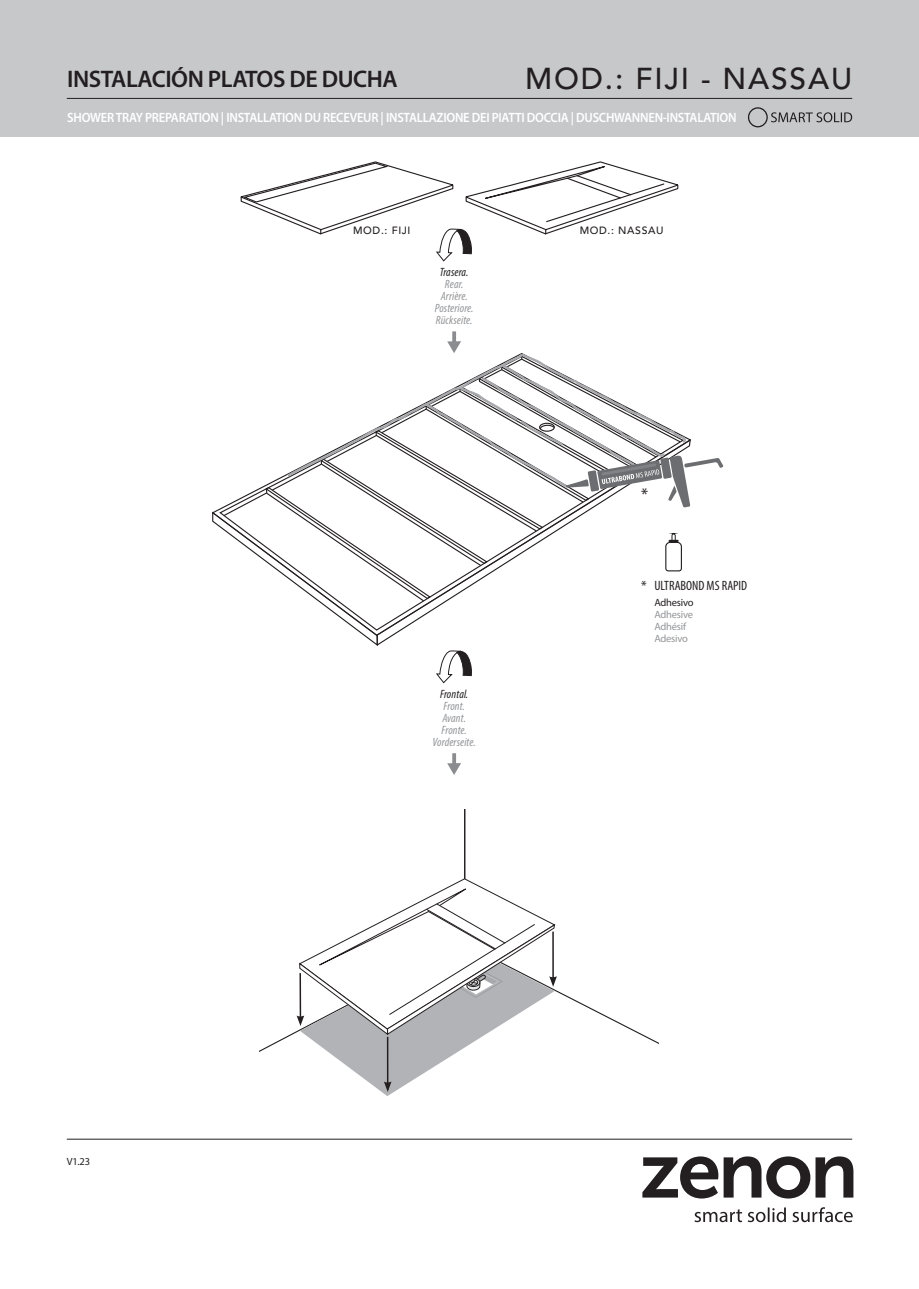
<style>
.page{position:relative;width:919px;height:1289px;background:#fff}
.page>*{position:absolute;margin:0;border:0;box-sizing:border-box;transform-origin:0 0}
.t1{font:500 30px "Avenir LT Std";letter-spacing:.06em;color:#231f20}
.t2{font:600 24px "Myriad Pro";letter-spacing:-.02em;color:#231f20}
.t3{font:condensed 18.75px "Myriad Pro";color:#231f20}
.t4{font:condensed 15px "Myriad Pro";color:#231f20}
.t5{font:600 13.5px "Myriad Pro";letter-spacing:-.02em;color:#fff;scale:.93 1}
.t6{font:condensed 13.5px "Myriad Pro";color:#231f20}
.t7{font:italic condensed 12px "Myriad Pro";letter-spacing:.01em;color:#939598}
.t8{font:italic condensed 12px/12px "Myriad Pro";letter-spacing:.01em;color:#231f20;text-align:center}
.t9{font:10.5px "Myriad Pro";letter-spacing:-.02em;color:#939598}
.t10{font:500 10.5px "Avenir LT Std";letter-spacing:.06em;color:#231f20}
.t11{font:10.5px "Myriad Pro";letter-spacing:-.02em;color:#231f20}
.s1{color:#939598}
</style>
<div class="page">
<div style="left:0;top:0;width:918px;height:136px;background:#c7c8ca"></div>
<hr style="left:67px;top:98px;width:785px;height:1px;background:#231f20">
<hr style="left:67px;top:1138px;width:785px;height:1px;background:#231f20">
<svg style="left:747px;top:107px;width:105px;height:20px"></svg>
<svg style="left:642px;top:1156px;width:211px;height:42px"></svg>
<svg style="left:694px;top:1207px;width:158px;height:15px"></svg>
<svg style="left:557px;top:990px;width:101px;height:54px"></svg>
<svg style="left:260px;top:809px;width:206px;height:243px"></svg>
<svg style="left:240px;top:161px;width:439px;height:100px"></svg>
<svg style="left:447px;top:753px;width:14px;height:22px"></svg>
<svg style="left:212px;top:331px;width:511px;height:352px"></svg>
<svg style="left:296px;top:878px;width:261px;height:218px"></svg>
<p class="t2" style="left:67px;top:64px;width:332px">INSTALACIÓN PLATOS DE DUCHA</p>
<p class="t5" style="left:67px;top:108px;width:721px">SHOWER TRAY PREPARATION | INSTALLATION DU RECEVEUR | INSTALLAZIONE DEI PIATTI DOCCIA | DUSCHWANNEN-INSTALATION</p>
<p class="t1" style="left:525px;top:62px;width:328px">MOD.: FIJI - NASSAU</p>
<p class="t10" style="left:353px;top:224px;width:59px">MOD.: FIJI</p>
<p class="t10" style="left:579px;top:224px;width:85px">MOD.: NASSAU</p>
<p class="t11" style="left:67px;top:1155px;width:25px">V1.23</p>
<p class="t8" style="left:439px;top:266px;width:30px">Trasera.<br><span class="s1">Rear.</span></p>
<p class="t7" style="left:440px;top:289px;width:28px">Arrière.</p>
<p class="t7" style="left:435px;top:301px;width:40px">Posteriore.</p>
<p class="t7" style="left:436px;top:313px;width:38px">Rückseite.</p>
<p class="t8" style="left:440px;top:687px;width:30px;text-align:left">Frontal.<br><span class="s1">Front.</span></p>
<p class="t7" style="left:442px;top:710px;width:25px">Avant.</p>
<p class="t7" style="left:441px;top:722px;width:27px">Fronte.</p>
<p class="t7" style="left:432px;top:734px;width:45px">Vorderseite.</p>
<p class="t3" style="left:641px;top:484px;width:8px">*</p>
<p class="t4" style="left:641px;top:577px;width:7px">*</p>
<p class="t6" style="left:654px;top:577px;width:94px">ULTRABOND MS RAPID</p>
<p class="t11" style="left:654px;top:596px;width:41px">Adhesivo</p>
<p class="t9" style="left:654px;top:608px;width:40px">Adhesive</p>
<p class="t9" style="left:654px;top:620px;width:33px">Adhésif</p>
<p class="t9" style="left:654px;top:632px;width:35px">Adesivo</p>
</div>
